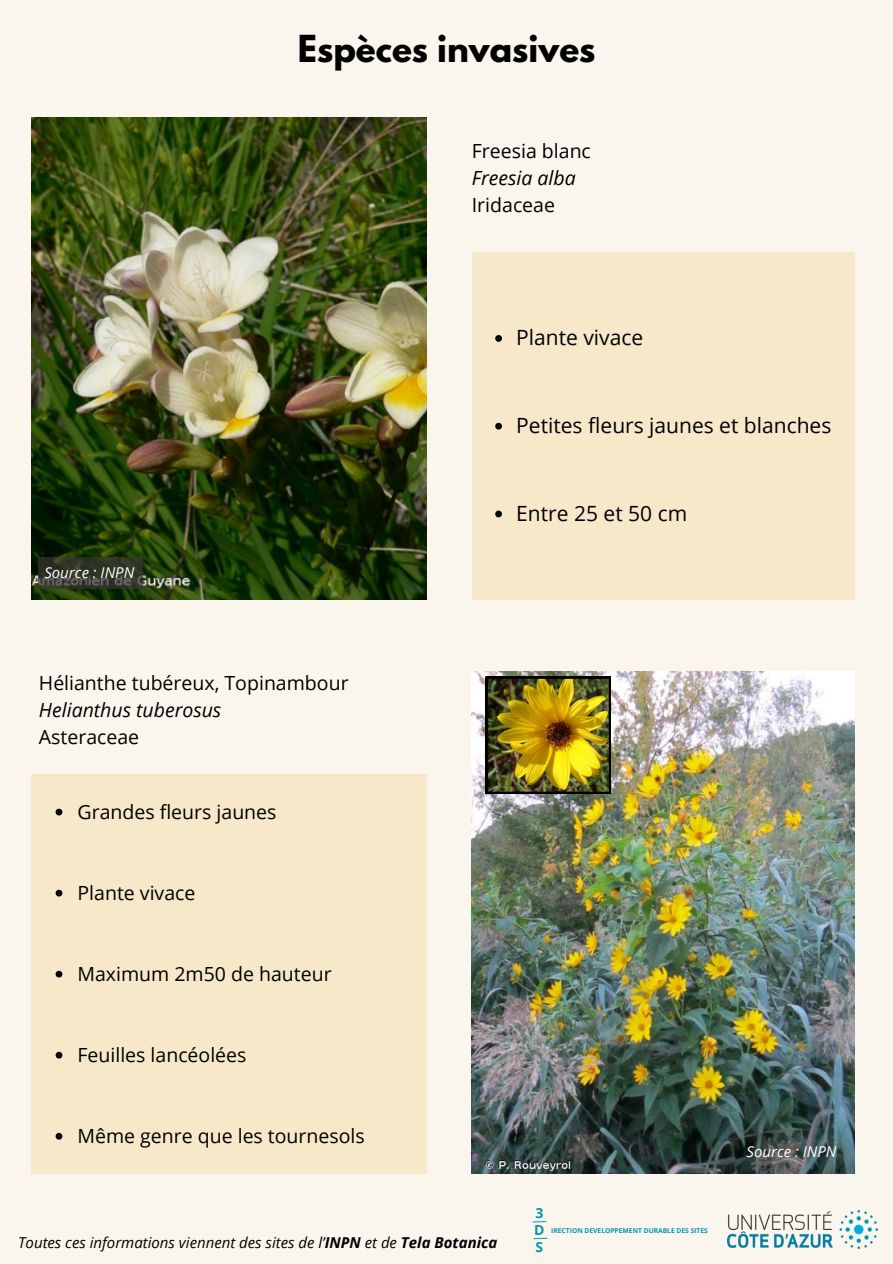
<style>
.page{position:relative;width:893px;height:1264px;background:#fff}
.page>*{position:absolute;margin:0;border:0;box-sizing:border-box;transform-origin:0 0}
.t1{font:700 33px "League Spartan";color:#000}
.t2{font:21px "Open Sans";color:#000}
.t3{font:19.5px/27px "Open Sans";color:#000}
.t4{font:italic 15px "Open Sans";color:#000}
.t5{font:italic 15px "Open Sans";color:#fff}
.t6{font:700 13.95px "Open Sans";color:#0097b2}
.t7{font:700 6.75px "Open Sans";color:#0097b2}
.s1{font-style:italic}
.s2{font-weight:700}
</style>
<div class="page">
<div style="left:0;top:0;width:892px;height:1263px;background:#faf6ed"></div>
<div style="left:472px;top:253px;width:382px;height:346px;background:#f6e8c8"></div>
<div style="left:31px;top:774px;width:396px;height:400px;background:#f6e8c8"></div>
<img style="left:31px;top:117px;width:396px;height:482px">
<img style="left:472px;top:671px;width:382px;height:502px">
<img style="left:727px;top:1210px;width:150px;height:38px">
<svg style="left:532px;top:1221px;width:14px;height:1px"></svg>
<img style="left:486px;top:676px;width:124px;height:117px">
<svg style="left:495px;top:335px;width:7px;height:7px"></svg>
<svg style="left:495px;top:423px;width:7px;height:6px"></svg>
<svg style="left:495px;top:510px;width:7px;height:7px"></svg>
<svg style="left:39px;top:557px;width:104px;height:31px;fill:#303625"></svg>
<svg style="left:56px;top:808px;width:6px;height:7px"></svg>
<svg style="left:56px;top:889px;width:6px;height:7px"></svg>
<svg style="left:56px;top:970px;width:6px;height:7px"></svg>
<svg style="left:56px;top:1051px;width:6px;height:7px"></svg>
<svg style="left:56px;top:1132px;width:6px;height:7px"></svg>
<p class="t1" style="left:298px;top:32px;width:299px">Espèces invasives</p>
<p class="t3" style="left:472px;top:137px;width:120px">Freesia blanc<br><span class="s1">Freesia alba<br></span>Iridaceae</p>
<p class="t2" style="left:516px;top:323px;width:128px">Plante vivace</p>
<p class="t2" style="left:516px;top:410px;width:316px">Petites fleurs jaunes et blanches</p>
<p class="t5" style="left:44px;top:562px;width:91px">Source : INPN</p>
<p class="t2" style="left:516px;top:498px;width:172px">Entre 25 et 50 cm</p>
<h3 class="t3" style="left:39px;top:669px;width:311px">Hélianthe tubéreux, Topinambour<br><span class="s1">Helianthus tuberosus<br></span>Asteraceae</h3>
<p class="t3" style="left:77px;top:797px;width:200px">Grandes fleurs jaunes</p>
<p class="t3" style="left:77px;top:878px;width:119px">Plante vivace</p>
<p class="t3" style="left:77px;top:959px;width:255px">Maximum 2m50 de hauteur</p>
<p class="t3" style="left:77px;top:1040px;width:170px">Feuilles lancéolées</p>
<p class="t3" style="left:77px;top:1121px;width:289px">Même genre que les tournesols</p>
<h2 class="t4" style="left:18px;top:1231px;width:480px">Toutes ces informations viennent des sites de l’<span class="s2">INPN</span> et de <span class="s2">Tela Botanica</span></h2>
<p class="t6" style="left:535px;top:1202px;width:9px">3</p>
<p class="t6" style="left:534px;top:1219px;width:12px">D</p>
<p class="t6" style="left:535px;top:1237px;width:9px">S</p>
<h2 class="t7" style="left:551px;top:1225px;width:158px">IRECTION DEVELOPPEMENT DURABLE DES SITES</h2>
<h3 class="t5" style="left:746px;top:1140px;width:91px">Source : INPN</h3>
</div>
